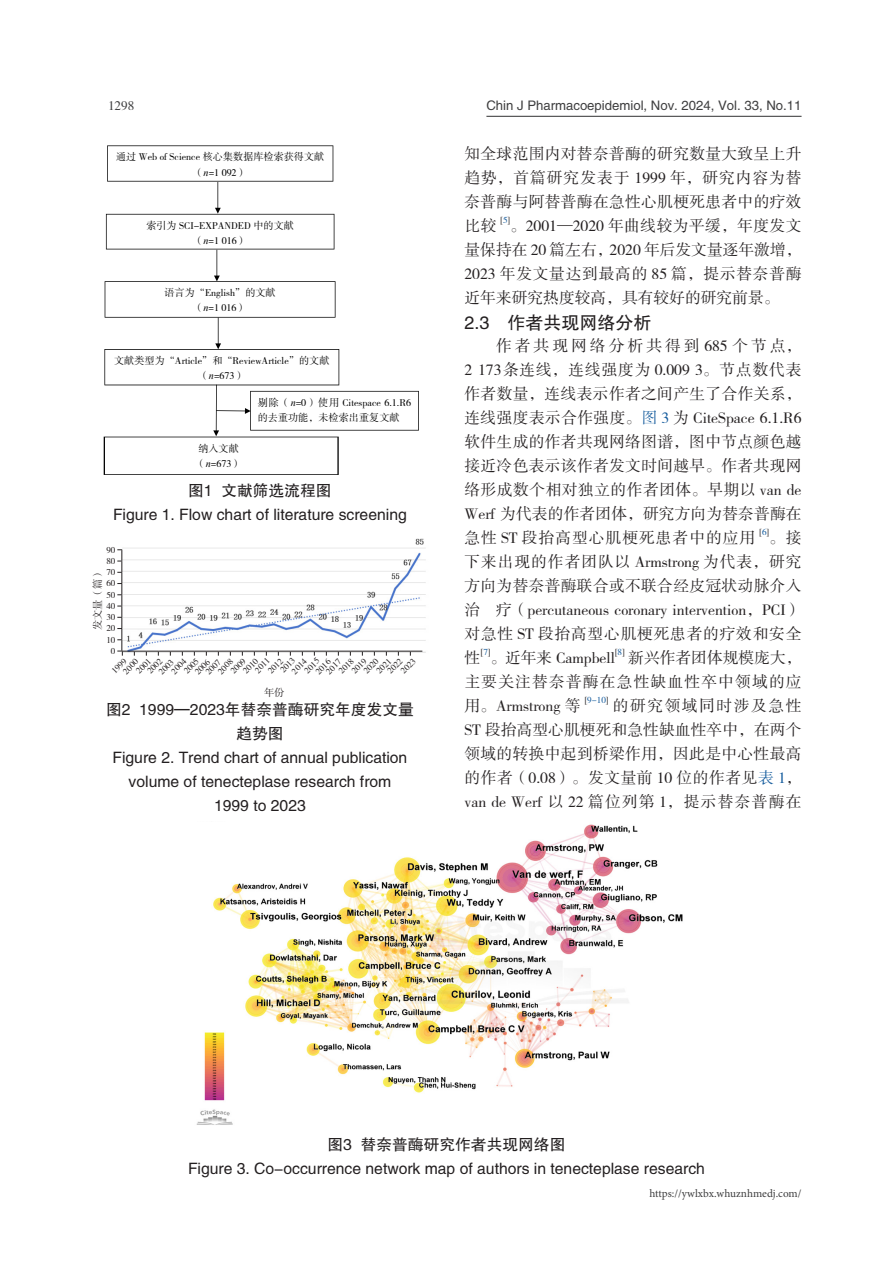
<style>
.page{position:relative;width:893px;height:1263px;background:#fff}
.page>*{position:absolute;margin:0;border:0;box-sizing:border-box;transform-origin:0 0}
._13_正文二级标题{font:18px "FZHTK GBK1 0";color:#231f20}
._11_正文{font:15.75px/24px "FZSSK GBK1 0";letter-spacing:.02em;color:#231f20;text-align:justify}
._15_图表名{font:15.75px/24px "FZHTK GBK1 0";color:#231f20;text-align:center}
._11_正文-2{font:15.75px "FZSSK GBK1 0";color:#231f20}
.t1{font:13.2px "FZHTK GBK1 0";color:#3e3e3f}
.t2{font:13.2px "FZSSK GBK1 0";color:#3e3e3f}
.t3{font:11.25px "Minion Pro";color:#3e3e3f}
._15_1_图表内容{font:10.35px "FZSSK GBK1 0";color:#231f20}
.t4{font:10.2px/15.3px "FZSSK GBK1 0";color:#000;text-align:center}
._11_正文-3{font:9.15px "FZSSK GBK1 0";color:#231f20}
._11_正文-4{font:9.15px "FZSSK GBK1 0";color:#175d9e}
._15_1_图表内容-2{font:9px "FZSSK GBK1 0";color:#231f20}
._15_1_图表内容-3{font:8.85px "FZSSK GBK1 0";color:#231f20}
.s1{font-family:"Times New Roman";font-style:italic}
.s2{color:#175d9e}
.s3{color:#231f20}
</style>
<div class="page">
<hr style="left:486px;top:116px;width:315px;height:1px;background:#3e3e3f">
<svg style="left:104px;top:145px;width:315px;height:330px"></svg>
<img style="left:122px;top:538px;width:304px;height:115px">
<svg style="left:117px;top:549px;width:305px;height:107px"></svg>
<img style="left:196px;top:824px;width:487px;height:301px">
<p class="t2" style="left:108px;top:98px;width:28px">1298</p>
<p class="t1" style="left:486px;top:98px;width:317px">Chin J Pharmacoepidemiol, Nov. 2024, Vol. 33, No.11</p>
<p class="t4" style="left:116px;top:150px;width:210px">通过 Web of Science 核心集数据库检索获得文献（<span class="s1">n</span>=1 092）</p>
<p class="t4" style="left:146px;top:218px;width:149px">索引为 SCI-EXPANDED 中的文献（<span class="s1">n</span>=1 016）</p>
<p class="t4" style="left:165px;top:285px;width:113px">语言为“English”的文献（<span class="s1">n</span>=1 016）</p>
<p class="t4" style="left:114px;top:353px;width:217px">文献类型为“Article”和“ReviewArticle”的文献（<span class="s1">n</span>=673）</p>
<p class="t4" style="left:196px;top:441px;width:47px;text-align:left">纳入文献（<span class="s1">n</span>=673）</p>
<p class="t4" style="left:258px;top:395px;width:155px;text-align:left">剔除（<span class="s1">n</span>=0）使用 Citespace 6.1.R6的去重功能，未检索出重复文献</p>
<p class="_15_图表名" style="left:188px;top:479px;width:145px">图1 文献筛选流程图</p>
<p class="_15_图表名" style="left:113px;top:503px;width:295px">Figure 1. Flow chart of literature screening</p>
<p class="_15_1_图表内容-2" style="left:106px;top:545px;width:10px">90</p>
<p class="_15_1_图表内容-2" style="left:106px;top:556px;width:10px">80</p>
<p class="_15_1_图表内容-2" style="left:106px;top:567px;width:10px">70</p>
<p class="_15_1_图表内容-2" style="left:106px;top:579px;width:10px">60</p>
<p class="_15_1_图表内容-2" style="left:106px;top:590px;width:10px">50</p>
<p class="_15_1_图表内容-2" style="left:106px;top:601px;width:10px">40</p>
<p class="_15_1_图表内容-2" style="left:106px;top:612px;width:10px">30</p>
<p class="_15_1_图表内容-2" style="left:106px;top:624px;width:10px">20</p>
<p class="_15_1_图表内容-2" style="left:106px;top:635px;width:10px">10</p>
<p class="_15_1_图表内容-2" style="left:111px;top:646px;width:6px">0</p>
<p class="_15_1_图表内容" style="left:92px;top:630px;width:63px;rotate:-90deg">发文量（篇）</p>
<p class="_15_1_图表内容-3" style="left:278px;top:668px;width:19px;rotate:-45deg">2013</p>
<p class="_15_1_图表内容-3" style="left:303px;top:668px;width:19px;rotate:-45deg">2015</p>
<p class="_15_1_图表内容-3" style="left:110px;top:668px;width:19px;rotate:-45deg">1999</p>
<p class="_15_1_图表内容-3" style="left:253px;top:668px;width:19px;rotate:-45deg">2011</p>
<p class="_15_1_图表内容-3" style="left:362px;top:669px;width:19px;rotate:-45deg">2020</p>
<p class="_15_1_图表内容-3" style="left:399px;top:668px;width:19px;rotate:-45deg">2023</p>
<p class="_15_1_图表内容-3" style="left:386px;top:669px;width:19px;rotate:-45deg">2022</p>
<p class="_15_1_图表内容-3" style="left:337px;top:669px;width:19px;rotate:-45deg">2018</p>
<p class="_15_1_图表内容-3" style="left:350px;top:669px;width:19px;rotate:-45deg">2019</p>
<p class="_15_1_图表内容-3" style="left:266px;top:669px;width:19px;rotate:-45deg">2012</p>
<p class="_15_1_图表内容-3" style="left:241px;top:669px;width:19px;rotate:-45deg">2010</p>
<p class="_15_1_图表内容-3" style="left:229px;top:669px;width:19px;rotate:-45deg">2009</p>
<p class="_15_1_图表内容-3" style="left:374px;top:668px;width:19px;rotate:-45deg">2021</p>
<p class="_15_1_图表内容-3" style="left:145px;top:669px;width:19px;rotate:-45deg">2002</p>
<p class="_15_1_图表内容-3" style="left:134px;top:668px;width:19px;rotate:-45deg">2001</p>
<p class="_15_1_图表内容-3" style="left:182px;top:669px;width:19px;rotate:-45deg">2005</p>
<p class="_15_1_图表内容-3" style="left:290px;top:669px;width:19px;rotate:-45deg">2014</p>
<p class="_15_1_图表内容-3" style="left:169px;top:669px;width:19px;rotate:-45deg">2004</p>
<p class="_15_1_图表内容-3" style="left:121px;top:669px;width:19px;rotate:-45deg">2000</p>
<p class="_15_1_图表内容-3" style="left:314px;top:669px;width:19px;rotate:-45deg">2016</p>
<p class="_15_1_图表内容-3" style="left:216px;top:669px;width:19px;rotate:-45deg">2008</p>
<p class="_15_1_图表内容-3" style="left:324px;top:669px;width:19px;rotate:-45deg">2017</p>
<p class="_15_1_图表内容-3" style="left:193px;top:670px;width:19px;rotate:-45deg">2006</p>
<p class="_15_1_图表内容-3" style="left:204px;top:669px;width:19px;rotate:-45deg">2007</p>
<p class="_15_1_图表内容-3" style="left:157px;top:670px;width:19px;rotate:-45deg">2003</p>
<p class="_15_1_图表内容" style="left:264px;top:687px;width:22px">年份</p>
<p class="_15_图表名" style="left:106px;top:697px;width:309px">图2 1999—2023年替奈普酶研究年度发文量</p>
<p class="_15_图表名" style="left:236px;top:721px;width:49px">趋势图</p>
<p class="_15_图表名" style="left:113px;top:745px;width:296px">Figure 2. Trend chart of annual publication volume of tenecteplase research from</p>
<p class="_15_图表名" style="left:214px;top:793px;width:93px">1999 to 2023</p>
<p class="_11_正文" style="left:464px;top:142px;width:339px">知全球范围内对替奈普酶的研究数量大致呈上升趋势，首篇研究发表于 1999 年，研究内容为替奈普酶与阿替普酶在急性心肌梗死患者中的疗效比较</p>
<p class="_11_正文-3" style="left:500px;top:215px;width:11px">[<span class="s2">5</span>]</p>
<p class="_11_正文" style="left:464px;top:214px;width:339px;text-indent:46px">。2001—2020 年曲线较为平缓，年度发文量保持在 20 篇左右，2020 年后发文量逐年激增，2023 年发文量达到最高的 85 篇，提示替奈普酶近年来研究热度较高，具有较好的研究前景。</p>
<p class="_13_正文二级标题" style="left:464px;top:313px;width:188px">2.3 作者共现网络分析</p>
<p class="_11_正文" style="left:464px;top:334px;width:339px;text-indent:32px">作者共现网络分析共得到685个节点，2 173条连线，连线强度为 0.009 3。节点数代表作者数量，连线表示作者之间产生了合作关系，连线强度表示合作强度。<span class="s2">图 3</span> 为 CiteSpace 6.1.R6软件生成的作者共现网络图谱，图中节点颜色越接近冷色表示该作者发文时间越早。作者共现网络形成数个相对独立的作者团体。早期以 van de Werf 为代表的作者团体，研究方向为替奈普酶在急性 ST 段抬高型心肌梗死患者中的应用</p>
<p class="_11_正文-3" style="left:759px;top:527px;width:11px">[<span class="s2">6</span>]</p>
<p class="_11_正文" style="left:464px;top:526px;width:339px;text-indent:305px">。接下来出现的作者团队以 Armstrong 为代表，研究方向为替奈普酶联合或不联合经皮冠状动脉介入治 疗（percutaneous coronary intervention，PCI）对急性 ST 段抬高型心肌梗死患者的疗效和安全性</p>
<p class="_11_正文-3" style="left:481px;top:647px;width:11px">[<span class="s2">7</span>]</p>
<p class="_11_正文-2" style="left:490px;top:649px;width:126px">。近年来 Campbell</p>
<p class="_11_正文-3" style="left:615px;top:647px;width:11px">[<span class="s2">8</span>]</p>
<p class="_11_正文" style="left:464px;top:646px;width:339px;text-indent:164px">新兴作者团体规模庞大，主要关注替奈普酶在急性缺血性卒中领域的应用。Armstrong 等</p>
<p class="_11_正文-4" style="left:585px;top:695px;width:25px"><span class="s3">[</span>9-10<span class="s3">]</span></p>
<p class="_11_正文" style="left:464px;top:694px;width:339px;text-indent:148px">的研究领域同时涉及急性ST 段抬高型心肌梗死和急性缺血性卒中，在两个领域的转换中起到桥梁作用，因此是中心性最高的作者（0.08）。发文量前 10 位的作者见<span class="s2">表 1</span>，van de Werf 以 22 篇位列第 1，提示替奈普酶在</p>
<p class="_15_图表名" style="left:327px;top:1133px;width:239px">图3 替奈普酶研究作者共现网络图</p>
<p class="_15_图表名" style="left:188px;top:1157px;width:518px">Figure 3. Co-occurrence network map of authors in tenecteplase research</p>
<p class="t3" style="left:649px;top:1185px;width:154px">https://ywlxbx.whuznhmedj.com/</p>
</div>
